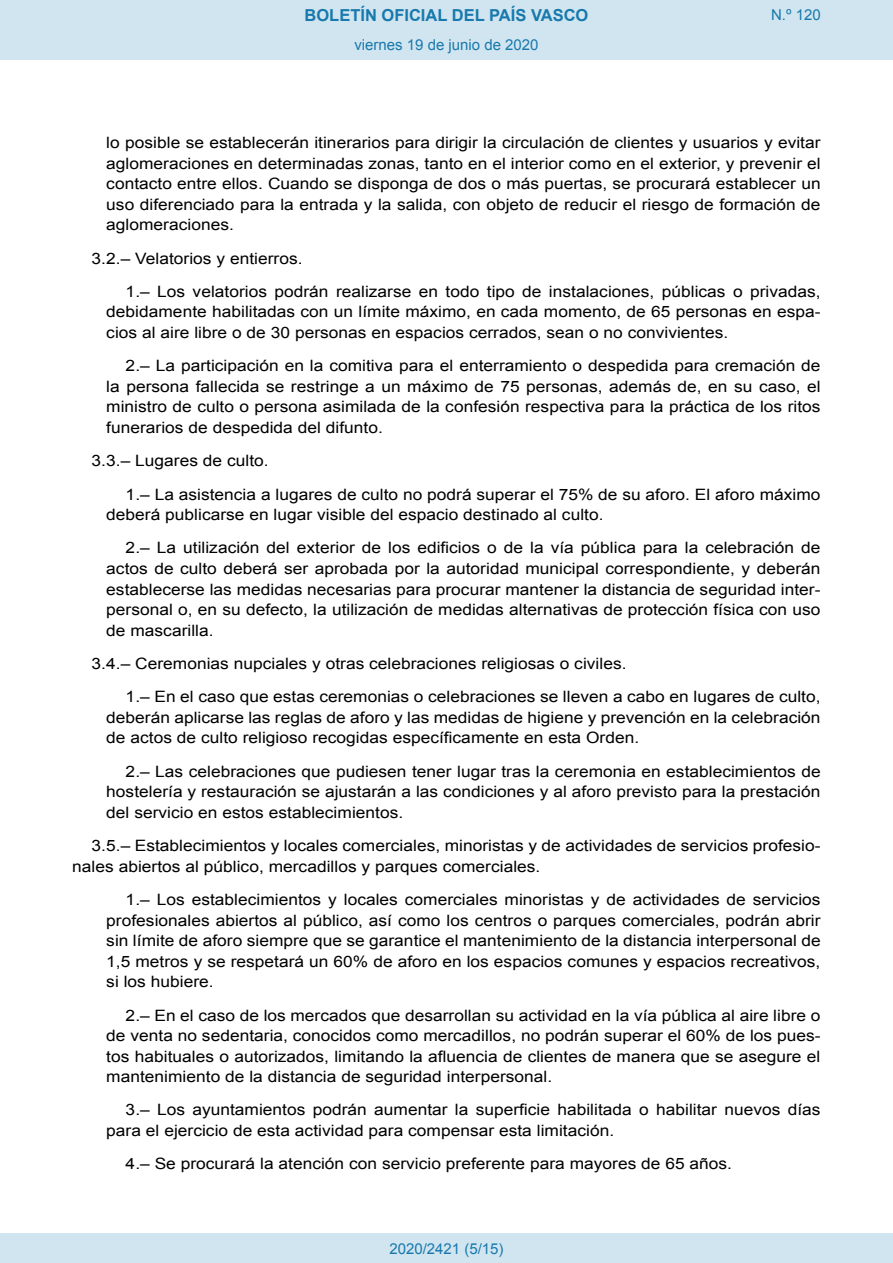
<style>
.page{position:relative;width:893px;height:1263px;background:#fff}
.page>*{position:absolute;margin:0;border:0;box-sizing:border-box;transform-origin:0 0}
.t1{font:700 16.5px "Arial";color:#1879ad}
.BOPVDetalle1{font:15.6px/20.5px "Arial";color:#000;text-align:justify;scale:1.11 1}
.BOPVDetalle{font:15.6px/20.5px "Arial";color:#000;scale:1.11 1}
.Paginacion_Centro{font:15px "Arial";color:#1879ad}
</style>
<div class="page">
<div style="left:0;top:0;width:893px;height:60px;background:#d0e5f0"></div>
<div style="left:0;top:1233px;width:893px;height:30px;background:#d0e5f0"></div>
<p class="t1" style="left:305px;top:4px;width:285px">BOLETÍN OFICIAL DEL PAÍS VASCO</p>
<p class="Paginacion_Centro" style="left:354px;top:35px;width:186px">viernes 19 de junio de 2020</p>
<p class="Paginacion_Centro" style="left:771px;top:5px;width:51px">N.º 120</p>
<p class="BOPVDetalle1" style="left:106px;top:132px;width:645px">lo posible se establecerán itinerarios para dirigir la circulación de clientes y usuarios y evitar aglomeraciones en determinadas zonas, tanto en el interior como en el exterior, y prevenir el contacto entre ellos. Cuando se disponga de dos o más puertas, se procurará establecer un uso diferenciado para la entrada y la salida, con objeto de reducir el riesgo de formación de aglomeraciones.</p>
<p class="BOPVDetalle" style="left:92px;top:248px;width:191px">3.2.– Velatorios y entierros.</p>
<p class="BOPVDetalle1" style="left:106px;top:281px;width:645px;text-indent:19px">1.– Los velatorios podrán realizarse en todo tipo de instalaciones, públicas o privadas, debidamente habilitadas con un límite máximo, en cada momento, de 65 personas en espa&shy;cios al aire libre o de 30 personas en espacios cerrados, sean o no convivientes.</p>
<p class="BOPVDetalle1" style="left:106px;top:356px;width:645px;text-indent:19px">2.– La participación en la comitiva para el enterramiento o despedida para cremación de la persona fallecida se restringe a un máximo de 75 personas, además de, en su caso, el ministro de culto o persona asimilada de la confesión respectiva para la práctica de los ritos funerarios de despedida del difunto.</p>
<p class="BOPVDetalle" style="left:92px;top:451px;width:161px">3.3.– Lugares de culto.</p>
<p class="BOPVDetalle1" style="left:106px;top:484px;width:645px;text-indent:19px">1.– La asistencia a lugares de culto no podrá superar el 75% de su aforo. El aforo máximo deberá publicarse en lugar visible del espacio destinado al culto.</p>
<p class="BOPVDetalle1" style="left:106px;top:538px;width:645px;text-indent:19px">2.– La utilización del exterior de los edificios o de la vía pública para la celebración de actos de culto deberá ser aprobada por la autoridad municipal correspondiente, y deberán establecerse las medidas necesarias para procurar mantener la distancia de seguridad inter&shy;personal o, en su defecto, la utilización de medidas alternativas de protección física con uso de mascarilla.</p>
<p class="BOPVDetalle" style="left:92px;top:653px;width:483px">3.4.– Ceremonias nupciales y otras celebraciones religiosas o civiles.</p>
<p class="BOPVDetalle1" style="left:106px;top:687px;width:645px;text-indent:19px">1.– En el caso que estas ceremonias o celebraciones se lleven a cabo en lugares de culto, deberán aplicarse las reglas de aforo y las medidas de higiene y prevención en la celebración de actos de culto religioso recogidas específicamente en esta Orden.</p>
<p class="BOPVDetalle1" style="left:106px;top:761px;width:645px;text-indent:19px">2.– Las celebraciones que pudiesen tener lugar tras la ceremonia en establecimientos de hostelería y restauración se ajustarán a las condiciones y al aforo previsto para la prestación del servicio en estos establecimientos.</p>
<p class="BOPVDetalle" style="left:72px;top:835px;width:676px;text-indent:19px">3.5.– Establecimientos y locales comerciales, minoristas y de actividades de servicios profesio&shy;nales abiertos al público, mercadillos y parques comerciales.</p>
<p class="BOPVDetalle1" style="left:106px;top:889px;width:645px;text-indent:19px">1.– Los establecimientos y locales comerciales minoristas y de actividades de servicios profesionales abiertos al público, así como los centros o parques comerciales, podrán abrir sin límite de aforo siempre que se garantice el mantenimiento de la distancia interpersonal de 1,5 metros y se respetará un 60% de aforo en los espacios comunes y espacios recreativos, si los hubiere.</p>
<p class="BOPVDetalle1" style="left:106px;top:1005px;width:645px;text-indent:19px">2.– En el caso de los mercados que desarrollan su actividad en la vía pública al aire libre o de venta no sedentaria, conocidos como mercadillos, no podrán superar el 60% de los pues&shy;tos habituales o autorizados, limitando la afluencia de clientes de manera que se asegure el mantenimiento de la distancia de seguridad interpersonal.</p>
<p class="BOPVDetalle1" style="left:106px;top:1100px;width:645px;text-indent:19px">3.– Los ayuntamientos podrán aumentar la superficie habilitada o habilitar nuevos días para el ejercicio de esta actividad para compensar esta limitación.</p>
<p class="BOPVDetalle1" style="left:126px;top:1154px;width:548px">4.– Se procurará la atención con servicio preferente para mayores de 65 años.</p>
<p class="Paginacion_Centro" style="left:389px;top:1238px;width:116px">2020/2421 (5/15)</p>
</div>
